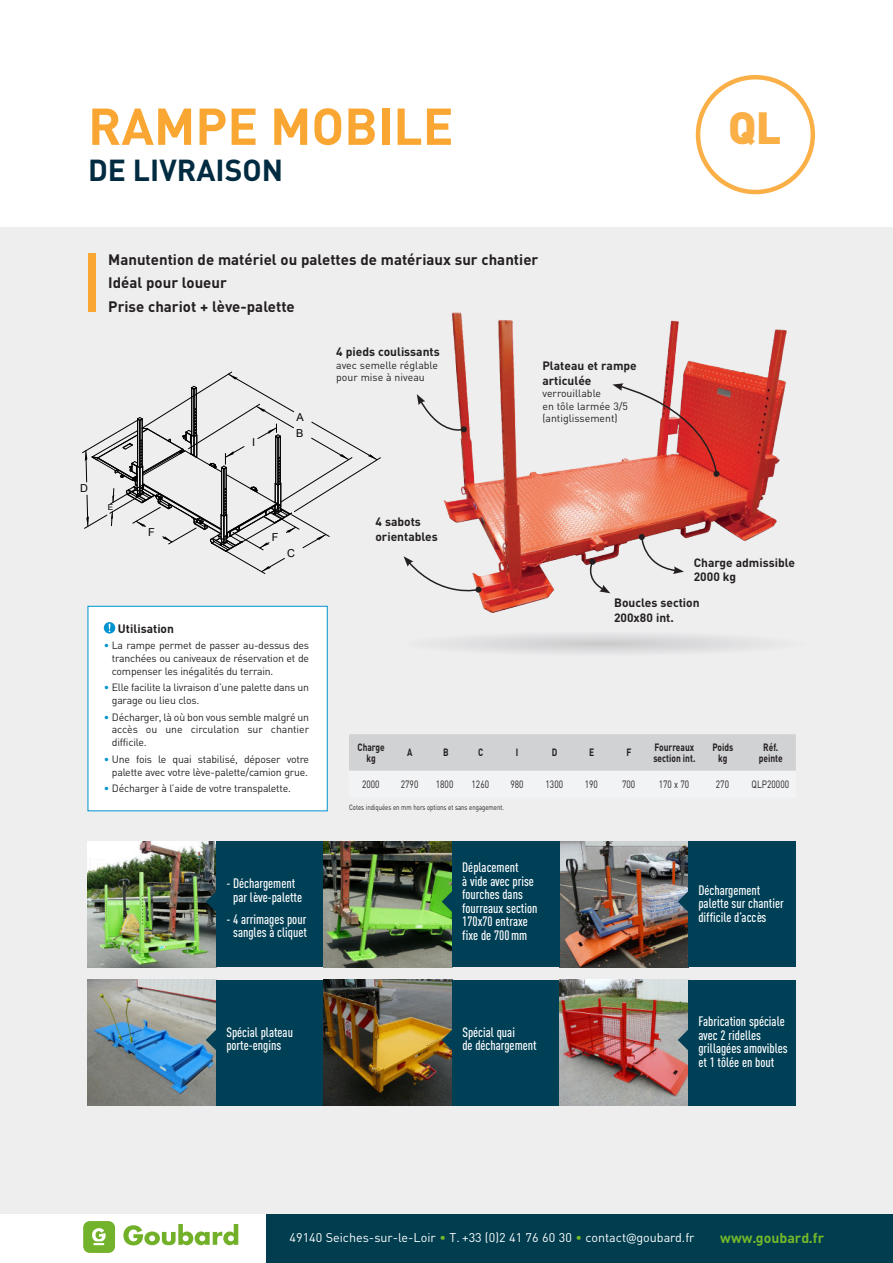
<style>
.page{position:relative;width:893px;height:1263px;background:#fff}
.page>*{position:absolute;margin:0;border:0;box-sizing:border-box;transform-origin:0 0}
.t1{font:700 51px "DIN";color:#faa633}
.t2{font:900 44.55px "DIN";color:#faa633}
.t3{font:700 30px "DIN";color:#002b40}
.t4{font:700 15px/23.7px "DIN";color:#231f20}
.t5{font:700 14.1px "DIN";color:#75b829}
.t6{font:500 13.5px/13.5px "DIN Cond";color:#fff}
.t7{font:12.6px "DIN";color:#fff}
.t8{font:700 12px/14.4px "DIN";color:#231f20}
.t9{font:10.95px "Arial";color:#000}
.t10{font:10.5px/12.6px "DIN";letter-spacing:-.02em;color:#231f20;text-align:justify}
.t11{font:10.5px/12.6px "DIN";color:#231f20}
.t12{font:700 10.5px/10.5px "DIN";color:#231f20;text-align:center;scale:.8 1}
.t13{font:10.5px "DIN";letter-spacing:-.02em;color:#231f20;scale:.8 1}
.t14{font:10.5px "DIN";color:#231f20;scale:.8 1}
.t15{font:8.25px "Arial";color:#000}
.t16{font:7.5px "DIN";color:#231f20;scale:.8 1}
.s1{color:#0093d0}
.s2{color:#75b829}
.s3{font-family:"Lato"}
</style>
<div class="page">
<div style="left:0;top:227px;width:893px;height:1020px;background:#eeeeef"></div>
<div style="left:0;top:1215px;width:266px;height:48px;background:#fff"></div>
<div style="left:266px;top:1215px;width:627px;height:48px;background:#003d4f"></div>
<div style="left:83px;top:1221px;width:32px;height:32px;background:#73b22b;border-radius:7px"></div>
<svg style="left:123px;top:1224px;width:115px;height:21px"></svg>
<svg style="left:92px;top:1228px;width:14px;height:17px"></svg>
<div style="left:696px;top:75px;width:119px;height:119px;border:5px solid #faa633;border-radius:50%"></div>
<div style="left:88px;top:253px;width:7px;height:58px;background:#faa633"></div>
<img style="left:88px;top:841px;width:129px;height:126px">
<div style="left:217px;top:841px;width:107px;height:126px;background:#004056"></div>
<svg style="left:206px;top:891px;width:11px;height:21px"></svg>
<img style="left:560px;top:841px;width:129px;height:126px">
<div style="left:689px;top:841px;width:107px;height:126px;background:#004056"></div>
<svg style="left:678px;top:891px;width:11px;height:21px"></svg>
<img style="left:88px;top:980px;width:129px;height:125px">
<div style="left:217px;top:980px;width:107px;height:126px;background:#004056"></div>
<svg style="left:206px;top:1029px;width:11px;height:22px"></svg>
<img style="left:324px;top:980px;width:129px;height:125px">
<div style="left:453px;top:980px;width:107px;height:126px;background:#004056"></div>
<svg style="left:442px;top:1029px;width:11px;height:22px"></svg>
<img style="left:560px;top:980px;width:129px;height:125px">
<div style="left:689px;top:980px;width:107px;height:126px;background:#004056"></div>
<svg style="left:678px;top:1029px;width:11px;height:22px"></svg>
<img style="left:324px;top:841px;width:128px;height:126px">
<div style="left:452px;top:841px;width:108px;height:126px;background:#004056"></div>
<svg style="left:442px;top:891px;width:10px;height:21px"></svg>
<img style="left:443px;top:312px;width:344px;height:301px">
<svg style="left:404px;top:556px;width:78px;height:43px"></svg>
<svg style="left:417px;top:394px;width:50px;height:43px"></svg>
<svg style="left:639px;top:534px;width:45px;height:40px"></svg>
<svg style="left:612px;top:383px;width:106px;height:92px"></svg>
<div style="left:713px;top:471px;width:7px;height:6px;background:#231f20;border-radius:50%"></div>
<svg style="left:584px;top:558px;width:26px;height:35px"></svg>
<div style="left:349px;top:734px;width:447px;height:37px;background:#d1d2d4"></div>
<svg style="left:82px;top:371px;width:299px;height:203px"></svg>
<div style="left:88px;top:606px;width:239px;height:205px;background:#fff"></div>
<svg style="left:104px;top:622px;width:11px;height:11px"></svg>
<h1 class="t1" style="left:88px;top:105px;width:367px">RAMPE MOBILE</h1>
<h2 class="t2" style="left:728px;top:102px;width:55px">QL</h2>
<h3 class="t3" style="left:88px;top:158px;width:196px">DE LIVRAISON</h3>
<h3 class="t4" style="left:108px;top:248px;width:432px">Manutention de matériel ou palettes de matériaux sur chantier<br>Idéal pour loueur<br>Prise chariot + lève-palette</h3>
<p class="t9" style="left:80px;top:484px;width:9px">D</p>
<p class="t15" style="left:108px;top:504px;width:7px">E</p>
<p class="t9" style="left:148px;top:527px;width:8px">F</p>
<p class="t9" style="left:252px;top:438px;width:5px">I</p>
<p class="t9" style="left:296px;top:413px;width:9px">A</p>
<p class="t9" style="left:296px;top:429px;width:9px">B</p>
<p class="t9" style="left:272px;top:533px;width:8px">F</p>
<p class="t9" style="left:287px;top:549px;width:9px">C</p>
<p class="t8" style="left:118px;top:622px;width:58px">Utilisation</p>
<p class="t10" style="left:112px;top:640px;width:199px;text-indent:-8px"><span class="s1">•</span> La rampe permet de passer au-dessus des tranchées ou caniveaux de réservation et de compenser les inégalités du terrain.</p>
<p class="t10" style="left:112px;top:682px;width:199px;text-indent:-8px"><span class="s1">•</span> Elle facilite la livraison d’une palette dans un garage ou lieu clos.</p>
<p class="t10" style="left:112px;top:711px;width:199px;text-indent:-8px"><span class="s1">•</span> Décharger, là où bon vous semble malgré un accès ou une circulation sur chantier difficile.</p>
<p class="t10" style="left:104px;top:753px;width:207px;text-align:right"><span class="s1">•</span> Une fois le quai stabilisé, déposer votre palette avec votre lève-palette/camion grue.</p>
<p class="t10" style="left:104px;top:783px;width:189px"><span class="s1">•</span> Décharger à l’aide de votre transpalette.</p>
<p class="t6" style="left:226px;top:878px;width:77px;text-align:center">- Déchargement par lève-palette</p>
<p class="t6" style="left:226px;top:914px;width:82px;text-align:center">- 4 arrimages pour sangles à cliquet</p>
<p class="t8" style="left:336px;top:345px;width:105px">4 pieds coulissants</p>
<p class="t11" style="left:336px;top:359px;width:103px">avec semelle réglable pour mise à niveau</p>
<p class="t8" style="left:542px;top:359px;width:96px">Plateau et rampe articulée</p>
<p class="t11" style="left:542px;top:388px;width:87px">verrouillable<br>en tôle larmée 3/5 (antiglissement)</p>
<p class="t8" style="left:375px;top:515px;width:64px">4 sabots orientables</p>
<p class="t8" style="left:694px;top:556px;width:103px">Charge admissible<br>2000 kg</p>
<p class="t8" style="left:614px;top:597px;width:87px">Boucles section<br>200x80 int.</p>
<p class="t12" style="left:357px;top:743px;width:36px">Charge kg</p>
<p class="t12" style="left:407px;top:748px;width:8px">A</p>
<p class="t12" style="left:443px;top:748px;width:8px">B</p>
<p class="t12" style="left:478px;top:748px;width:8px">C</p>
<p class="t12" style="left:516px;top:748px;width:5px">I</p>
<p class="t12" style="left:552px;top:748px;width:8px">D</p>
<p class="t12" style="left:589px;top:748px;width:8px">E</p>
<p class="t12" style="left:627px;top:748px;width:8px">F</p>
<p class="t12" style="left:653px;top:743px;width:54px;text-align:left">Fourreaux section int.</p>
<p class="t12" style="left:712px;top:743px;width:28px">Poids kg</p>
<p class="t12" style="left:759px;top:743px;width:31px">Réf. peinte</p>
<p class="t13" style="left:362px;top:779px;width:23px">2000</p>
<p class="t13" style="left:401px;top:779px;width:23px">2790</p>
<p class="t13" style="left:436px;top:779px;width:23px">1800</p>
<p class="t13" style="left:472px;top:779px;width:23px">1260</p>
<p class="t13" style="left:510px;top:779px;width:18px">980</p>
<p class="t13" style="left:546px;top:779px;width:23px">1300</p>
<p class="t13" style="left:585px;top:779px;width:18px">190</p>
<p class="t13" style="left:622px;top:779px;width:18px">700</p>
<p class="t13" style="left:659px;top:779px;width:40px">170 x 70</p>
<p class="t13" style="left:716px;top:779px;width:18px">270</p>
<p class="t14" style="left:752px;top:779px;width:48px">QLP20000</p>
<p class="t16" style="left:349px;top:804px;width:195px">Cotes indiquées en mm hors options et sans engagement.</p>
<p class="t6" style="left:462px;top:862px;width:77px">Déplacement<br>à vide avec prise fourches dans fourreaux section<br>170x70 entraxe fixe de 700 mm</p>
<p class="t6" style="left:698px;top:884px;width:87px">Déchargement palette sur chantier difficile d’accès</p>
<p class="t6" style="left:226px;top:1026px;width:68px">Spécial plateau porte-engins</p>
<p class="t6" style="left:462px;top:1026px;width:76px">Spécial quai<br>de déchargement</p>
<p class="t6" style="left:698px;top:1016px;width:91px">Fabrication spéciale avec 2 ridelles grillagées amovibles et 1 tôlée en bout</p>
<p class="t7" style="left:290px;top:1232px;width:406px">49140 Seiches-sur-le-Loir <span class="s2">•</span> T. +33 (0)2 41 76 60 30 <span class="s2">•</span> contact<span class="s3">@</span>goubard.fr</p>
<h3 class="t5" style="left:720px;top:1232px;width:105px">www.goubard.fr</h3>
</div>
